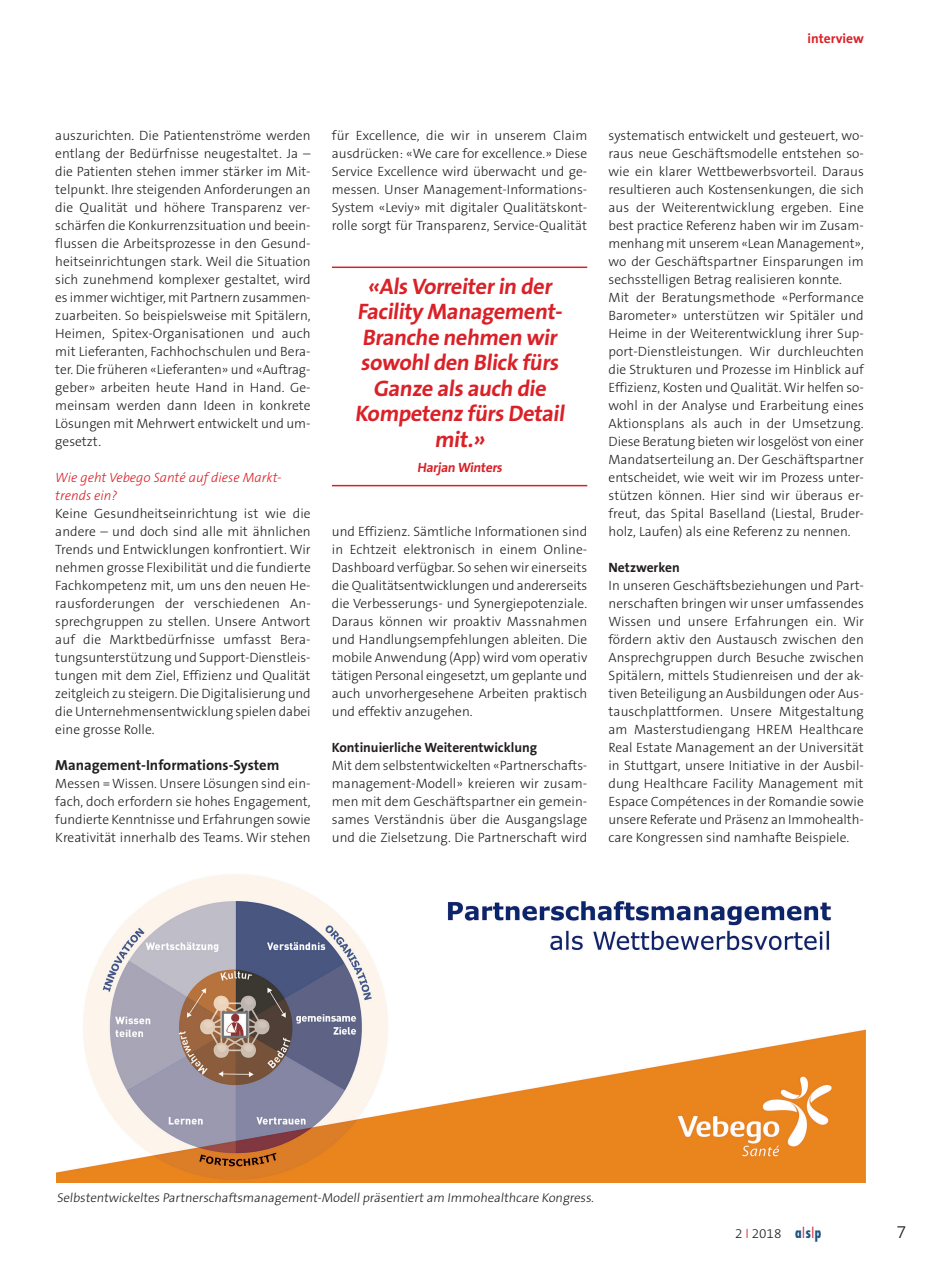
<style>
.page{position:relative;width:949px;height:1276px;background:#fff}
.page>*{position:absolute;margin:0;border:0;box-sizing:border-box;transform-origin:0 0}
.t1{font:700 22.5px/25.5px "The Sans B7";color:#da2128;text-align:center}
.t2{font:300 18px "The Sans B3";color:#231f20}
.t3{font:700 14.7px "The Sans B7";color:#231f20}
.t4{font:300 13.5px/18px "The Sans B3";color:#231f20;text-align:justify}
.t5{font:italic 300 13.5px/18px "The Sans B3";color:#da2128}
.t6{font:700 13.5px "The Sans B7";color:#231f20}
.t7{font:700 13.5px "The Sans B7";color:#da2128}
.t8{font:300 12.75px "The Sans B3";color:#231f20}
.s1{color:#d1232a}
.s2{font-family:"Futura Std";font-weight:700;font-stretch:condensed;font-size:15px;color:#195484}
.s3{font-family:"Futura Std";font-stretch:condensed;font-size:15px;color:#d1232a}
</style>
<div class="page">
<img style="left:57px;top:874px;width:808px;height:308px">
<hr style="left:332px;top:266px;width:255px;height:2px;background:#da2128">
<hr style="left:332px;top:485px;width:255px;height:1px;background:#da2128">
<p class="t7" style="left:807px;top:32px;width:58px">interview</p>
<p class="t4" style="left:55px;top:127px;width:257px">auszurichten. Die Patientenströme werden entlang der Bedürfnisse neugestaltet. Ja – die Patienten stehen immer stärker im Mit&shy;telpunkt. Ihre steigenden Anforderungen an die Qualität und höhere Transparenz ver&shy;schärfen die Konkurrenzsituation und beein&shy;flussen die Arbeitsprozesse in den Gesund&shy;heitseinrichtungen stark. Weil die Situation sich zunehmend komplexer gestaltet, wird es immer wichtiger, mit Partnern zusammen&shy;zuarbeiten. So beispielsweise mit Spitälern, Heimen, Spitex-Organisationen und auch mit Lieferanten, Fachhochschulen und Bera&shy;ter. Die früheren «Lieferanten» und «Auftrag&shy;geber» arbeiten heute Hand in Hand. Ge&shy;meinsam werden dann Ideen in konkrete Lösungen mit Mehrwert entwickelt und um&shy;gesetzt.</p>
<p class="t5" style="left:55px;top:469px;width:228px">Wie geht Vebego Santé auf diese Markt&shy;trends ein?</p>
<p class="t4" style="left:55px;top:505px;width:257px">Keine Gesundheitseinrichtung ist wie die andere – und doch sind alle mit ähnlichen Trends und Entwicklungen konfrontiert. Wir nehmen grosse Flexibilität und die fundierte Fachkompetenz mit, um uns den neuen He&shy;rausforderungen der verschiedenen An&shy;sprechgruppen zu stellen. Unsere Antwort auf die Marktbedürfnisse umfasst Bera&shy;tungsunterstützung und Support-Dienstleis&shy;tungen mit dem Ziel, Effizienz und Qualität zeitgleich zu steigern. Die Digitalisierung und die Unternehmensentwicklung spielen dabei eine grosse Rolle.</p>
<p class="t3" style="left:55px;top:757px;width:226px">Management-Informations-System</p>
<p class="t4" style="left:55px;top:775px;width:257px">Messen = Wissen. Unsere Lösungen sind ein&shy;fach, doch erfordern sie hohes Engagement, fundierte Kenntnisse und Erfahrungen sowie Kreativität innerhalb des Teams. Wir stehen</p>
<p class="t4" style="left:332px;top:127px;width:257px">für Excellence, die wir in unserem Claim ausdrücken: «We care for excellence.» Diese Service Excellence wird überwacht und ge&shy;messen. Unser Management-Informations-System «Leviy» mit digitaler Qualitätskont&shy;rolle sorgt für Transparenz, Service-Qualität</p>
<h1 class="t1" style="left:355px;top:274px;width:214px">«Als Vorreiter in der<br>Facility Management-<br>Branche nehmen wir sowohlden Blick fürs<br>Ganze als auch die<br>Kompetenz fürs Detail mit.»</h1>
<p class="t7" style="left:417px;top:460px;width:89px">Harjan Winters</p>
<p class="t4" style="left:332px;top:523px;width:257px">und Effizienz. Sämtliche Informationen sind in Echtzeit elektronisch in einem Online-Dashboard verfügbar. So sehen wir einerseits die Qualitätsentwicklungen und andererseits die Verbesserungs- und Synergiepotenziale.<br>Daraus können wir proaktiv Massnahmen und Handlungsempfehlungen ableiten. Die mobile Anwendung (App) wird vom operativ tätigen Personal eingesetzt, um geplante und auch unvorhergesehene Arbeiten praktisch und effektiv anzugehen.</p>
<p class="t6" style="left:332px;top:740px;width:207px">Kontinuierliche Weiterentwicklung</p>
<p class="t4" style="left:332px;top:757px;width:257px">Mit dem selbstentwickelten «Partnerschafts&shy;management-Modell» kreieren wir zusam&shy;men mit dem Geschäftspartner ein gemein&shy;sames Verständnis über die Ausgangslage und die Zielsetzung. Die Partnerschaft wird</p>
<p class="t4" style="left:608px;top:127px;width:257px;text-align:left">systematisch entwickelt und gesteuert, wo&shy;raus neue Geschäftsmodelle entstehen so&shy;wie ein klarer Wettbewerbsvorteil. Daraus resultieren auch Kostensenkungen, die sich aus der Weiterentwicklung ergeben. Eine best practice Referenz haben wir im Zusam&shy;menhang mit unserem «Lean Management», wo der Geschäftspartner Einsparungen im sechsstelligen Betrag realisieren konnte.<br>Mit der Beratungsmethode «Performance Barometer» unterstützen wir Spitäler und Heime in der Weiterentwicklung ihrer Sup&shy;port-Dienstleistungen. Wir durchleuchten die Strukturen und Prozesse im Hinblick auf Effizienz, Kosten und Qualität. Wir helfen so&shy;wohl in der Analyse und Erarbeitung eines Aktionsplans als auch in der Umsetzung.<br>Diese Beratung bieten wir losgelöst von einer Mandatserteilung an. Der Geschäftspartner entscheidet, wie weit wir im Prozess unter&shy;stützen können. Hier sind wir überaus er&shy;freut, das Spital Baselland (Liestal, Bruder&shy;holz, Laufen) als eine Referenz zu nennen.</p>
<p class="t6" style="left:608px;top:560px;width:73px">Netzwerken</p>
<p class="t4" style="left:608px;top:577px;width:257px">In unseren Geschäftsbeziehungen und Part&shy;nerschaften bringen wir unser umfassendes Wissen und unsere Erfahrungen ein. Wir fördern aktiv den Austausch zwischen den Ansprechgruppen durch Besuche zwischen Spitälern, mittels Studienreisen und der ak&shy;tiven Beteiligung an Ausbildungen oder Aus&shy;tauschplattformen. Unsere Mitgestaltung am Masterstudiengang HREM Healthcare Real Estate Management an der Universität in Stuttgart, unsere Initiative in der Ausbil&shy;dung Healthcare Facility Management mit Espace Compétences in der Romandie sowie unsere Referate und Präsenz an Immohealth&shy;care Kongressen sind namhafte Beispiele.</p>
<p class="t8" style="left:57px;top:1191px;width:540px">Selbstentwickeltes Partnerschaftsmanagement-Modell präsentiert am Immohealthcare Kongress.</p>
<p class="t4" style="left:735px;top:1225px;width:87px">2 <span class="s1">I</span> 2018 <span class="s2">a</span><span class="s3">I</span><span class="s2">s</span><span class="s3">I</span><span class="s2">p</span></p>
<h2 class="t2" style="left:896px;top:1223px;width:11px">7</h2>
</div>
